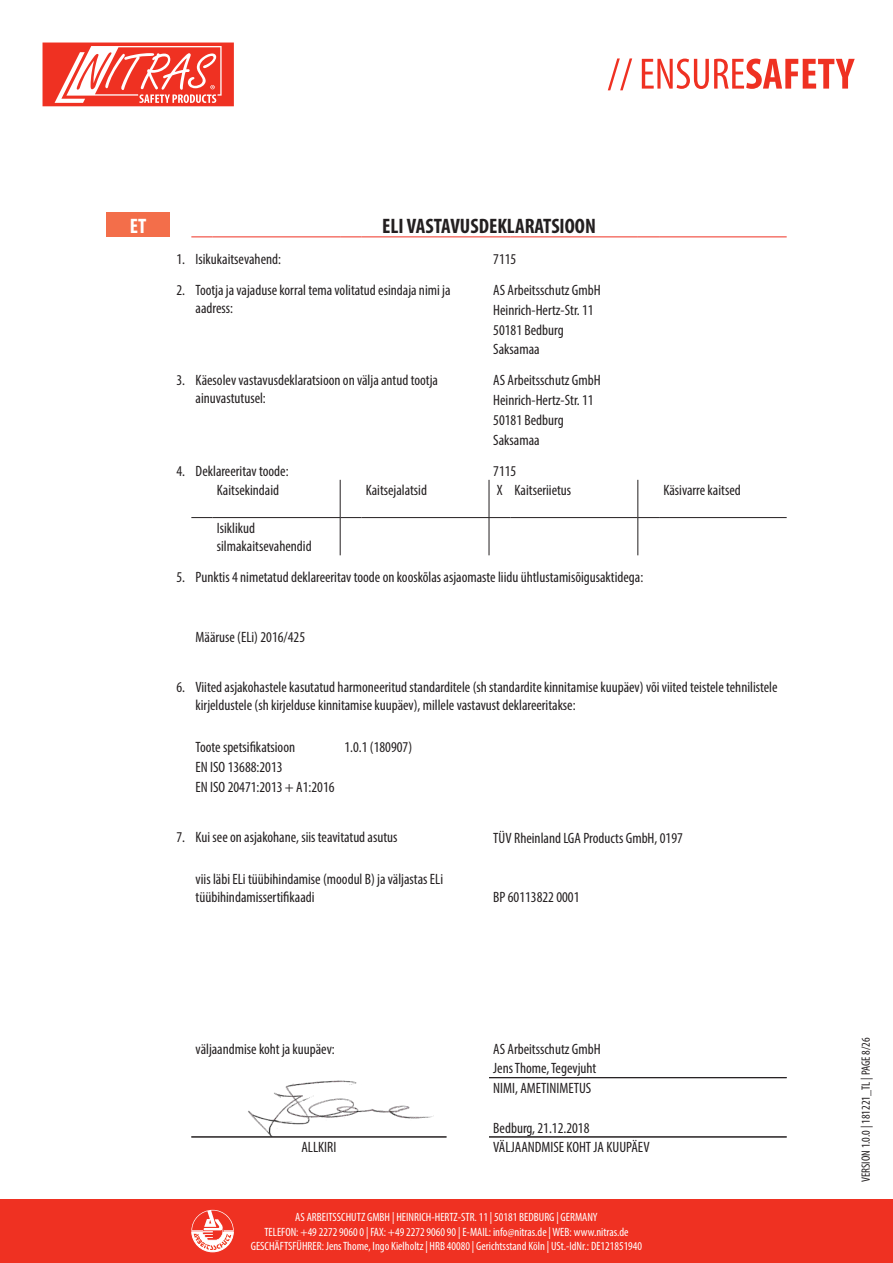
<style>
.page{position:relative;width:893px;height:1263px;background:#fff}
.page>*{position:absolute;margin:0;border:0;box-sizing:border-box;transform-origin:0 0}
.t1{font:700 condensed 21px "Myriad Pro";color:#231f20}
.t2{font:700 condensed 21px "Myriad Pro";color:#fff}
.t3{font:condensed 15px/19.8px "Myriad Pro";color:#231f20}
.t4{font:condensed 12px/14.4px "Myriad Pro";color:#fff;text-align:center}
.t5{font:condensed 12px "Myriad Pro";color:#231f20}
</style>
<div class="page">
<div style="left:0;top:1199px;width:893px;height:64px;background:#ef3122"></div>
<svg style="left:608px;top:58px;width:247px;height:32px"></svg>
<svg style="left:191px;top:1210px;width:43px;height:42px"></svg>
<svg style="left:43px;top:43px;width:191px;height:63px"></svg>
<img style="left:248px;top:1080px;width:186px;height:56px">
<div style="left:106px;top:213px;width:64px;height:24px;background:#f36e4a"></div>
<svg style="left:191px;top:236px;width:22px;height:1px"></svg>
<hr style="left:213px;top:236px;width:127px;height:1px;background:#ef3122">
<svg style="left:340px;top:236px;width:21px;height:1px"></svg>
<hr style="left:361px;top:236px;width:128px;height:1px;background:#ef3122">
<svg style="left:489px;top:236px;width:21px;height:1px"></svg>
<hr style="left:510px;top:236px;width:128px;height:1px;background:#ef3122">
<svg style="left:638px;top:236px;width:21px;height:1px"></svg>
<hr style="left:659px;top:236px;width:128px;height:1px;background:#ef3122">
<hr style="left:489px;top:480px;width:1px;height:37px;background:#231f20">
<hr style="left:637px;top:480px;width:1px;height:37px;background:#231f20">
<svg style="left:489px;top:517px;width:21px;height:1px"></svg>
<hr style="left:489px;top:518px;width:1px;height:37px;background:#231f20">
<hr style="left:510px;top:517px;width:128px;height:1px;background:#231f20">
<hr style="left:637px;top:518px;width:1px;height:37px;background:#231f20">
<svg style="left:638px;top:517px;width:21px;height:1px"></svg>
<hr style="left:659px;top:517px;width:128px;height:1px;background:#231f20">
<svg style="left:340px;top:517px;width:21px;height:1px"></svg>
<hr style="left:361px;top:517px;width:128px;height:1px;background:#231f20">
<hr style="left:340px;top:480px;width:1px;height:37px;background:#231f20">
<svg style="left:191px;top:517px;width:22px;height:1px"></svg>
<hr style="left:213px;top:517px;width:127px;height:1px;background:#231f20">
<hr style="left:340px;top:518px;width:1px;height:37px;background:#231f20">
<hr style="left:191px;top:1136px;width:255px;height:1px;background:#231f20">
<hr style="left:489px;top:1077px;width:298px;height:1px;background:#231f20">
<hr style="left:489px;top:1136px;width:298px;height:1px;background:#231f20">
<p class="t2" style="left:130px;top:212px;width:18px">ET</p>
<p class="t1" style="left:382px;top:212px;width:215px">ELI VASTAVUSDEKLARATSIOON</p>
<p class="t3" style="left:176px;top:249px;width:10px">1.</p>
<p class="t3" style="left:196px;top:249px;width:87px">Isikukaitsevahend:</p>
<p class="t3" style="left:176px;top:280px;width:10px">2.</p>
<p class="t3" style="left:196px;top:281px;width:256px;line-height:18px">Tootja ja vajaduse korral tema volitatud esindaja nimi ja aadress:</p>
<p class="t3" style="left:493px;top:339px;width:48px">Saksamaa</p>
<p class="t3" style="left:176px;top:370px;width:10px">3.</p>
<p class="t3" style="left:196px;top:371px;width:244px;line-height:18px">Käesolev vastavusdeklaratsioon on välja antud tootja ainuvastutusel:</p>
<p class="t3" style="left:493px;top:429px;width:48px">Saksamaa</p>
<p class="t3" style="left:176px;top:460px;width:10px">4.</p>
<p class="t3" style="left:196px;top:460px;width:94px">Deklareeritav toode:</p>
<p class="t3" style="left:217px;top:480px;width:64px">Kaitsekindaid</p>
<p class="t3" style="left:366px;top:480px;width:63px">Kaitsejalatsid</p>
<p class="t3" style="left:514px;top:480px;width:58px">Kaitseriietus</p>
<p class="t3" style="left:663px;top:480px;width:79px">Käsivarre kaitsed</p>
<p class="t3" style="left:217px;top:519px;width:96px;line-height:18px">Isiklikud silmakaitsevahendid</p>
<p class="t3" style="left:176px;top:567px;width:10px">5.</p>
<p class="t3" style="left:196px;top:567px;width:449px">Punktis 4 nimetatud deklareeritav toode on kooskõlas asjaomaste liidu ühtlustamisõigusaktidega:</p>
<h1 class="t2" style="left:129px;top:212px;width:20px">DE</h1>
<p class="t3" style="left:493px;top:243px;width:109px;line-height:31px">7115<br>AS Arbeitsschutz GmbH</p>
<p class="t3" style="left:493px;top:300px;width:102px">Heinrich-Hertz-Str. 11<br>50181 Bedburg</p>
<p class="t3" style="left:493px;top:370px;width:109px">AS Arbeitsschutz GmbH<br>Heinrich-Hertz-Str. 11<br>50181 Bedburg</p>
<p class="t3" style="left:493px;top:460px;width:25px">7115<br>X</p>
<p class="t3" style="left:196px;top:627px;width:111px">Määruse (ELi) 2016/425</p>
<p class="t3" style="left:176px;top:677px;width:10px">6.</p>
<p class="t3" style="left:196px;top:678px;width:583px;line-height:18px">Viited asjakohastele kasutatud harmoneeritud standarditele (sh standardite kinnitamise kuupäev) või viited teistele tehnilistele kirjeldustele (sh kirjelduse kinnitamise kuupäev), millele vastavust deklareeritakse:</p>
<p class="t3" style="left:196px;top:737px;width:101px">Toote spetsifikatsioon</p>
<p class="t3" style="left:344px;top:737px;width:69px">1.0.1 (180907)</p>
<p class="t3" style="left:196px;top:757px;width:140px">EN ISO 13688:2013<br>EN ISO 20471:2013 + A1:2016</p>
<p class="t3" style="left:176px;top:827px;width:10px">7.</p>
<p class="t3" style="left:196px;top:827px;width:203px">Kui see on asjakohane, siis teavitatud asutus</p>
<p class="t3" style="left:196px;top:869px;width:249px;line-height:18px">viis läbi ELi tüübihindamise (moodul B) ja väljastas ELi tüübihindamissertifikaadi</p>
<p class="t3" style="left:493px;top:827px;width:191px">TÜV Rheinland LGA Products GmbH, 0197</p>
<p class="t3" style="left:493px;top:887px;width:88px">BP 60113822 0001</p>
<p class="t3" style="left:196px;top:1038px;width:141px">väljaandmise koht ja kuupäev:</p>
<p class="t3" style="left:493px;top:1038px;width:109px">AS Arbeitsschutz GmbH</p>
<p class="t3" style="left:493px;top:1058px;width:105px">Jens Thome, Tegevjuht</p>
<p class="t3" style="left:493px;top:1078px;width:100px">NIMI, AMETINIMETUS</p>
<p class="t3" style="left:493px;top:1117px;width:98px">Bedburg, 21.12.2018</p>
<p class="t3" style="left:301px;top:1137px;width:37px">ALLKIRI</p>
<p class="t3" style="left:493px;top:1137px;width:158px">VÄLJAANDMISE KOHT JA KUUPÄEV</p>
<p class="t4" style="left:251px;top:1210px;width:393px">AS ARBEITSSCHUTZ GMBH | HEINRICH-HERTZ-STR. 11 | 50181 BEDBURG | GERMANY<br>TELEFON: +49 2272 9060 0 | FAX: +49 2272 9060 90 | E-MAIL: info@nitras.de | WEB: www.nitras.de<br>GESCHÄFTSFÜHRER: Jens Thome, Ingo Kielholtz | HRB 40080 | Gerichtsstand Köln | USt.-IdNr.: DE121851940</p>
<p class="t5" style="left:859px;top:1182px;width:146px;rotate:-90deg">VERSION 1.0.0 | 181221_TL | PAGE 8/26</p>
</div>
